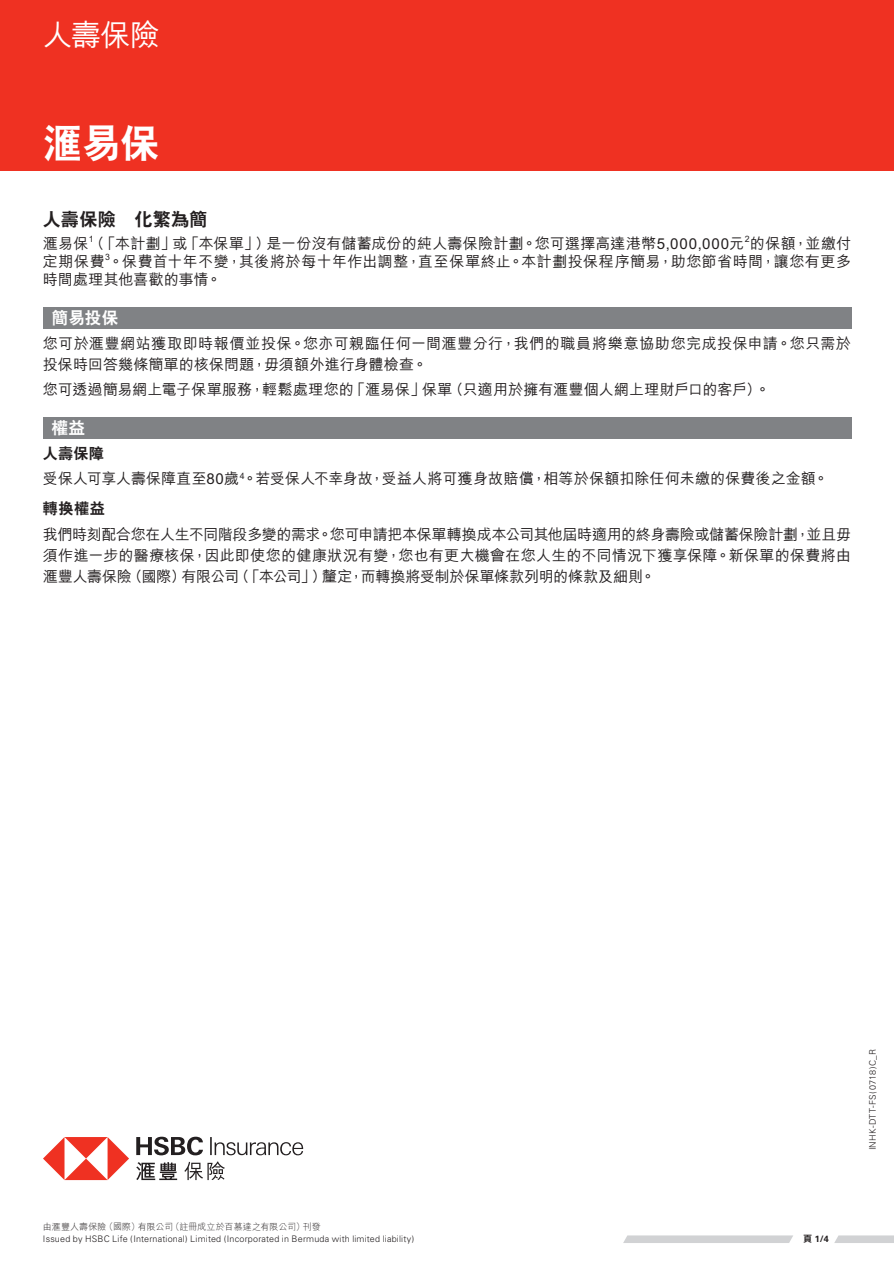
<style>
.page{position:relative;width:894px;height:1264px;background:#fff}
.page>*{position:absolute;margin:0;border:0;box-sizing:border-box;transform-origin:0 0}
.t1{font:800 39px "C Hei 2 HK";color:#fff}
.t2{font:500 30px "M Hei HK";color:#fff}
.t3{font:800 18px "C Hei 2 HK";letter-spacing:.015em;color:#231f20}
.t4{font:800 16.5px "C Hei 2 HK";letter-spacing:.02em;color:#fff}
.t5{font:500 15px/21px "M Hei HK";letter-spacing:.01em;color:#231f20;text-align:justify}
.t6{font:800 15px "C Hei 2 HK";letter-spacing:.035em;color:#231f20}
.t7{font:300 9px "Univers";letter-spacing:.02em;color:#231f20}
.t8{font:300 9px "M Hei HK";letter-spacing:.005em;color:#231f20}
.t9{font:700 9px "Univers";color:#231f20}
.s1{font-family:"C Hei 2 HK";font-weight:800}
</style>
<div class="page">
<div style="left:0;top:0;width:893px;height:170px;background:#ef3122"></div>
<div style="left:43px;top:307px;width:807px;height:21px;background:#808285"></div>
<div style="left:43px;top:417px;width:807px;height:22px;background:#808285"></div>
<svg style="left:624px;top:1235px;width:169px;height:7px"></svg>
<svg style="left:835px;top:1235px;width:58px;height:7px"></svg>
<svg style="left:43px;top:1137px;width:86px;height:42px"></svg>
<svg style="left:136px;top:1136px;width:167px;height:43px"></svg>
<h2 class="t2" style="left:43px;top:13px;width:118px">人壽保險</h2>
<h1 class="t1" style="left:43px;top:123px;width:118px">滙易保</h1>
<p class="t3" style="left:43px;top:210px;width:166px">人壽保險　化繁為簡</p>
<p class="t5" style="left:43px;top:233px;width:809px;line-height:18px">滙易保<sup>1</sup>（「本計劃」或「本保單」）是一份沒有儲蓄成份的純人壽保險計劃。您可選擇高達港幣5,000,000元<sup>2</sup>的保額，並繳付定期保費<sup>3</sup>。保費首十年不變，其後將於每十年作出調整，直至保單終止。本計劃投保程序簡易，助您節省時間，讓您有更多時間處理其他喜歡的事情。</p>
<p class="t4" style="left:51px;top:309px;width:68px">簡易投保</p>
<p class="t5" style="left:43px;top:331px;width:809px">您可於滙豐網站獲取即時報價並投保。您亦可親臨任何一間滙豐分行，我們的職員將樂意協助您完成投保申請。您只需於投保時回答幾條簡單的核保問題，毋須額外進行身體檢查。</p>
<p class="t5" style="left:43px;top:378px;width:728px">您可透過簡易網上電子保單服務，輕鬆處理您的「滙易保」保單（只適用於擁有滙豐個人網上理財戶口的客戶）。</p>
<p class="t4" style="left:51px;top:420px;width:35px">權益</p>
<p class="t6" style="left:43px;top:445px;width:63px">人壽保障</p>
<p class="t5" style="left:43px;top:467px;width:787px">受保人可享人壽保障直至80歲<sup>4</sup>。若受保人不幸身故，受益人將可獲身故賠償，相等於保額扣除任何未繳的保費後之金額。</p>
<p class="t6" style="left:43px;top:501px;width:63px">轉換權益</p>
<p class="t5" style="left:43px;top:522px;width:809px">我們時刻配合您在人生不同階段多變的需求。您可申請把本保單轉換成本公司其他屆時適用的終身壽險或儲蓄保險計劃，並且毋須作進一步的醫療核保，因此即使您的健康狀況有變，您也有更大機會在您人生的不同情況下獲享保障。新保單的保費將由滙豐人壽保險（國際）有限公司（「本公司」）釐定，而轉換將受制於保單條款列明的條款及細則。</p>
<p class="t8" style="left:43px;top:1221px;width:279px">由滙豐人壽保險（國際）有限公司（註冊成立於百慕達之有限公司）刊發</p>
<p class="t7" style="left:43px;top:1233px;width:372px">Issued by HSBC Life (International) Limited (Incorporated in Bermuda with limited liability)</p>
<p class="t9" style="left:803px;top:1233px;width:27px"><span class="s1">頁</span> 1/4</p>
<p class="t7" style="left:867px;top:1150px;width:103px;rotate:-90deg">INHK-DTT-FS(0718)C_R</p>
</div>
